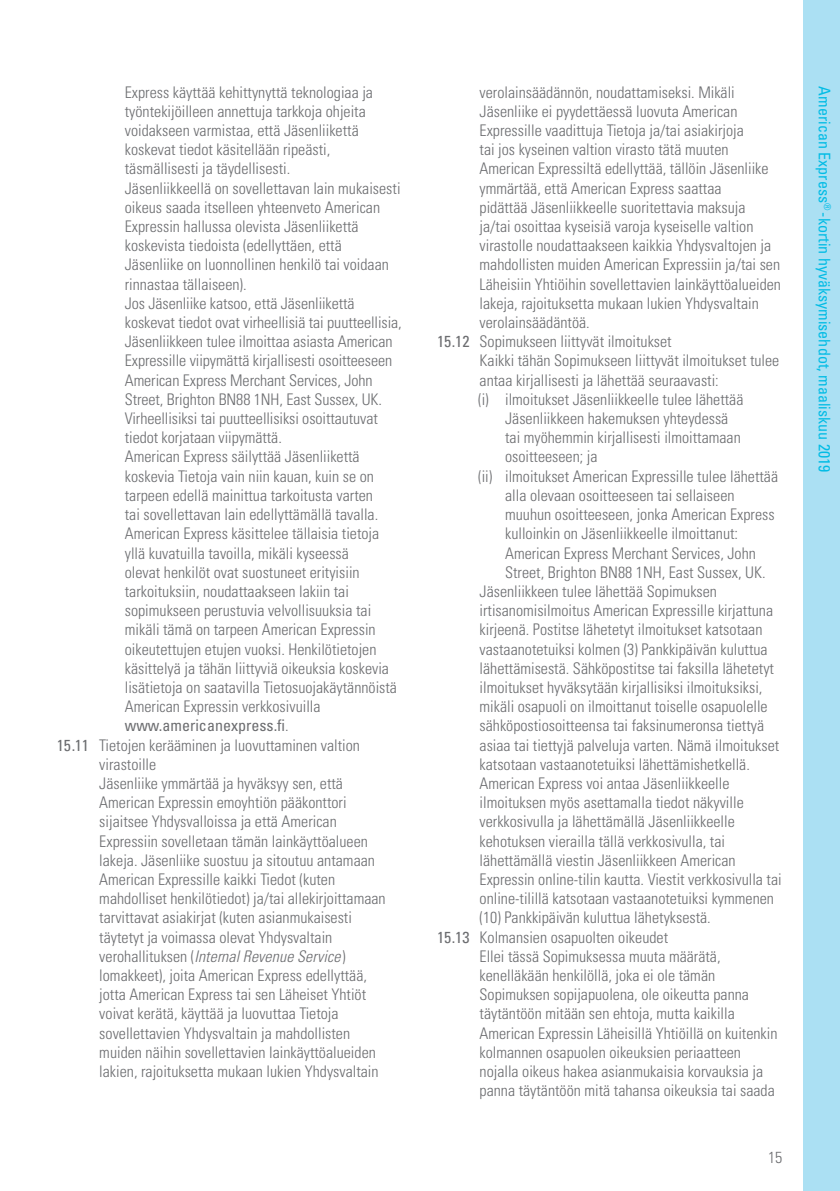
<style>
.page{position:relative;width:840px;height:1191px;background:#fff}
.page>*{position:absolute;margin:0;border:0;box-sizing:border-box;transform-origin:0 0}
.Body_Copy_Indent{font:300 condensed 16px/19.2px "Univers";color:#6c6d70}
.Body_Copy_ABC{font:300 condensed 16px/19.2px "Univers";color:#6c6d70}
.Body_copy_a{font:300 condensed 16px/19.2px "Univers";color:#6c6d70}
.t1{font:condensed 16px "Univers";color:#02bce5}
.s1{font-weight:400}
.s2{font-style:italic}
</style>
<div class="page">
<div style="left:803px;top:0;width:36px;height:1191px;background:#abe0f3"></div>
<p class="Body_Copy_ABC" style="left:125px;top:82px;width:249px">Express käyttää kehittynyttä teknologiaa ja työntekijöilleen annettuja tarkkoja ohjeita voidakseen varmistaa, että Jäsenliikettä koskevat tiedot käsitellään ripeästi, täsmällisesti ja täydellisesti.</p>
<p class="Body_Copy_Indent" style="left:125px;top:178px;width:277px">Jäsenliikkeellä on sovellettavan lain mukaisesti oikeus saada itselleen yhteenveto American Expressin hallussa olevista Jäsenliikettä koskevista tiedoista (edellyttäen, että Jäsenliike on luonnollinen henkilö tai voidaan rinnastaa tällaiseen).</p>
<p class="Body_Copy_Indent" style="left:125px;top:293px;width:278px">Jos Jäsenliike katsoo, että Jäsenliikettä koskevat tiedot ovat virheellisiä tai puutteellisia, Jäsenliikkeen tulee ilmoittaa asiasta American Expressille viipymättä kirjallisesti osoitteeseen American Express Merchant Services, John Street, Brighton BN88 1NH, East Sussex, UK.<br>Virheellisiksi tai puutteellisiksi osoittautuvat tiedot korjataan viipymättä.</p>
<p class="Body_Copy_Indent" style="left:125px;top:447px;width:273px">American Express säilyttää Jäsenliikettä koskevia Tietoja vain niin kauan, kuin se on tarpeen edellä mainittua tarkoitusta varten<br>tai sovellettavan lain edellyttämällä tavalla.<br>American Express käsittelee tällaisia tietoja yllä kuvatuilla tavoilla, mikäli kyseessä<br>olevat henkilöt ovat suostuneet erityisiin tarkoituksiin, noudattaakseen lakiin tai sopimukseen perustuvia velvollisuuksia tai mikäli tämä on tarpeen American Expressin oikeutettujen etujen vuoksi. Henkilötietojen käsittelyä ja tähän liittyviä oikeuksia koskevia lisätietoja on saatavilla Tietosuojakäytännöistä American Expressin verkkosivuilla <span class="s1">www.americanexpress.fi</span>.</p>
<p class="Body_copy_a" style="left:99px;top:735px;width:262px;text-indent:-43px"><span class="s1">15.11</span> Tietojen kerääminen ja luovuttaminen valtion virastoille</p>
<p class="Body_Copy_Indent" style="left:99px;top:773px;width:288px">Jäsenliike ymmärtää ja hyväksyy sen, että American Expressin emoyhtiön pääkonttori sijaitsee Yhdysvalloissa ja että American Expressiin sovelletaan tämän lainkäyttöalueen lakeja. Jäsenliike suostuu ja sitoutuu antamaan American Expressille kaikki Tiedot (kuten mahdolliset henkilötiedot) ja/tai allekirjoittamaan tarvittavat asiakirjat (kuten asianmukaisesti täytetyt ja voimassa olevat Yhdysvaltain verohallituksen (<span class="s2">Internal Revenue Service</span>) lomakkeet), joita American Express edellyttää, jotta American Express tai sen Läheiset Yhtiöt voivat kerätä, käyttää ja luovuttaa Tietoja sovellettavien Yhdysvaltain ja mahdollisten muiden näihin sovellettavien lainkäyttöalueiden lakien, rajoituksetta mukaan lukien Yhdysvaltain</p>
<p class="Body_Copy_Indent" style="left:479px;top:82px;width:303px">verolainsäädännön, noudattamiseksi. Mikäli Jäsenliike ei pyydettäessä luovuta American Expressille vaadittuja Tietoja ja/tai asiakirjoja<br>tai jos kyseinen valtion virasto tätä muuten American Expressiltä edellyttää, tällöin Jäsenliike ymmärtää, että American Express saattaa<br>pidättää Jäsenliikkeelle suoritettavia maksuja<br>ja/tai osoittaa kyseisiä varoja kyseiselle valtion virastolle noudattaakseen kaikkia Yhdysvaltojen ja mahdollisten muiden American Expressiin ja/tai sen Läheisiin Yhtiöihin sovellettavien lainkäyttöalueiden lakeja, rajoituksetta mukaan lukien Yhdysvaltain verolainsäädäntöä.</p>
<p class="Body_copy_a" style="left:437px;top:332px;width:236px"><span class="s1">15.12</span> Sopimukseen liittyvät ilmoitukset</p>
<p class="Body_Copy_Indent" style="left:479px;top:351px;width:301px">Kaikki tähän Sopimukseen liittyvät ilmoitukset tulee antaa kirjallisesti ja lähettää seuraavasti:</p>
<p class="Body_Copy_ABC" style="left:505px;top:389px;width:240px;text-indent:-27px">(i) ilmoitukset Jäsenliikkeelle tulee lähettää Jäsenliikkeen hakemuksen yhteydessä tai myöhemmin kirjallisesti ilmoittamaan osoitteeseen; ja</p>
<p class="Body_Copy_ABC" style="left:505px;top:466px;width:274px;text-indent:-27px">(ii) ilmoitukset American Expressille tulee lähettää alla olevaan osoitteeseen tai sellaiseen muuhun osoitteeseen, jonka American Express kulloinkin on Jäsenliikkeelle ilmoittanut:<br>American Express Merchant Services, John Street, Brighton BN88 1NH, East Sussex, UK.</p>
<p class="Body_Copy_Indent" style="left:479px;top:581px;width:303px">Jäsenliikkeen tulee lähettää Sopimuksen irtisanomisilmoitus American Expressille kirjattuna kirjeenä. Postitse lähetetyt ilmoitukset katsotaan vastaanotetuiksi kolmen (3) Pankkipäivän kuluttua lähettämisestä. Sähköpostitse tai faksilla lähetetyt ilmoitukset hyväksytään kirjallisiksi ilmoituksiksi, mikäli osapuoli on ilmoittanut toiselle osapuolelle sähköpostiosoitteensa tai faksinumeronsa tiettyä asiaa tai tiettyjä palveluja varten. Nämä ilmoitukset katsotaan vastaanotetuiksi lähettämishetkellä.<br>American Express voi antaa Jäsenliikkeelle ilmoituksen myös asettamalla tiedot näkyville verkkosivulla ja lähettämällä Jäsenliikkeelle kehotuksen vierailla tällä verkkosivulla, tai lähettämällä viestin Jäsenliikkeen American Expressin online-tilin kautta. Viestit verkkosivulla tai online-tilillä katsotaan vastaanotetuiksi kymmenen (10) Pankkipäivän kuluttua lähetyksestä.</p>
<p class="Body_copy_a" style="left:437px;top:927px;width:232px"><span class="s1">15.13</span> Kolmansien osapuolten oikeudet</p>
<p class="Body_Copy_Indent" style="left:479px;top:946px;width:299px">Ellei tässä Sopimuksessa muuta määrätä, kenelläkään henkilöllä, joka ei ole tämän Sopimuksen sopijapuolena, ole oikeutta panna täytäntöön mitään sen ehtoja, mutta kaikilla American Expressin Läheisillä Yhtiöillä on kuitenkin kolmannen osapuolen oikeuksien periaatteen nojalla oikeus hakea asianmukaisia korvauksia ja panna täytäntöön mitä tahansa oikeuksia tai saada</p>
<p class="Body_Copy_Indent" style="left:767px;top:1147px;width:16px">15</p>
<p class="t1" style="left:834px;top:86px;width:387px;rotate:90deg">American Express<sup>®</sup> -kortin hyväksymisehdot, maaliskuu 2019</p>
</div>
